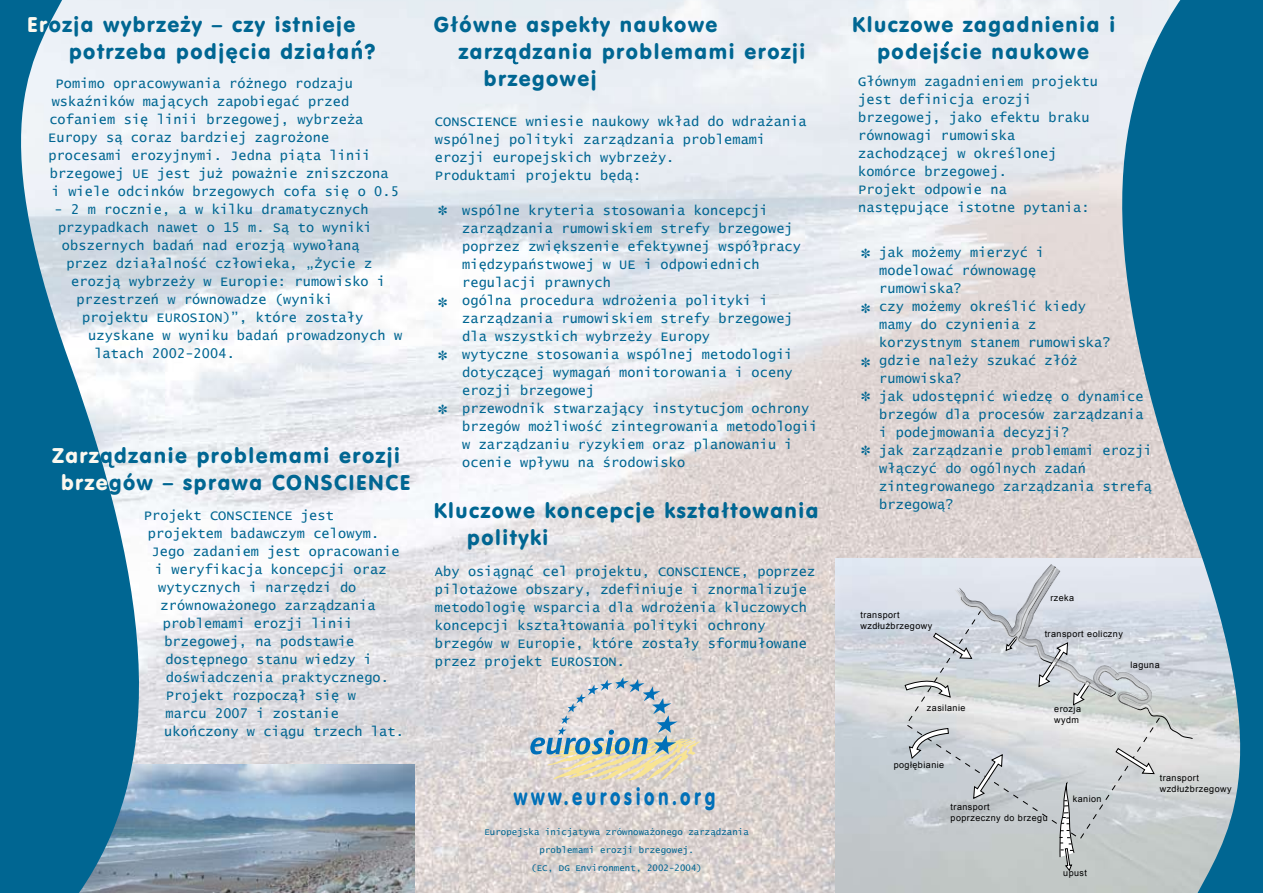
<style>
.page{position:relative;width:1263px;height:893px;background:#fff}
.page>*{position:absolute;margin:0;border:0;box-sizing:border-box;transform-origin:0 0}
.t1{font:23.4px "VAG Rounded BT";letter-spacing:.2em;color:#0070b8;scale:.77 1}
.t2{font:21px/27px "VAG Rounded BT";letter-spacing:.075em;color:#006692}
.t3{font:13.5px/18px "Lucida Console";letter-spacing:.01em;color:#006692}
.t4{font:9px/10.8px "Arial";letter-spacing:.05em;color:#000}
.t5{font:9px/18px "Lucida Console";letter-spacing:.01em;color:#006692;text-align:center}
.s1{color:#fbf8ef}
</style>
<div class="page">
<img style="left:166px;top:0;width:929px;height:893px">
<img style="left:836px;top:558px;width:259px;height:335px">
<svg style="left:904px;top:562px;width:191px;height:309px"></svg>
<img style="left:166px;top:764px;width:248px;height:129px">
<svg style="left:0;top:0;width:166px;height:893px;fill:#006692"></svg>
<svg style="left:1095px;top:0;width:168px;height:893px;fill:#006692"></svg>
<svg style="left:513px;top:59px;width:5px;height:5px"></svg>
<svg style="left:530px;top:677px;width:171px;height:104px"></svg>
<svg style="left:356px;top:40px;width:5px;height:6px"></svg>
<svg style="left:231px;top:58px;width:4px;height:5px"></svg>
<svg style="left:184px;top:16px;width:4px;height:3px"></svg>
<svg style="left:109px;top:462px;width:5px;height:6px"></svg>
<svg style="left:944px;top:41px;width:5px;height:6px"></svg>
<svg style="left:438px;top:205px;width:9px;height:10px"></svg>
<svg style="left:438px;top:297px;width:9px;height:10px"></svg>
<svg style="left:438px;top:351px;width:9px;height:9px"></svg>
<svg style="left:438px;top:405px;width:9px;height:10px"></svg>
<svg style="left:862px;top:249px;width:8px;height:10px"></svg>
<svg style="left:862px;top:303px;width:8px;height:10px"></svg>
<svg style="left:862px;top:391px;width:8px;height:10px"></svg>
<svg style="left:862px;top:445px;width:8px;height:10px"></svg>
<svg style="left:862px;top:357px;width:8px;height:10px"></svg>
<h2 class="t2" style="left:69px;top:11px;width:308px;text-indent:-42px"><span class="s1">Er</span>ozja wybrzezy – czy istnieje potrzeba podjecia działan?</h2>
<p class="t3" style="left:48px;top:75px;width:352px;text-indent:7px">Pomimo opracowywania różnego rodzaju wskaźników mających zapobiegać przed cofaniem się linii brzegowej, wybrzeża Europy są coraz bardziej zagrożone procesami erozyjnymi. Jedna piąta linii brzegowej UE jest już poważnie zniszczona<br>i wiele odcinków brzegowych cofa się o 0.5</p>
<p class="t3" style="left:55px;top:201px;width:316px">- 2 m rocznie, a w kilku dramatycznych</p>
<p class="t3" style="left:58px;top:219px;width:316px">przypadkach nawet o 15 m. Są to wyniki</p>
<p class="t3" style="left:62px;top:237px;width:299px">obszernych badań nad erozją wywołaną</p>
<p class="t3" style="left:66px;top:255px;width:307px">przez działalność człowieka, „Życie z</p>
<p class="t3" style="left:71px;top:273px;width:316px">erozją wybrzeży w Europie: rumowisko i</p>
<p class="t3" style="left:77px;top:291px;width:258px">przestrzeń w równowadze (wyniki</p>
<p class="t3" style="left:82px;top:309px;width:282px">projektu EUROSION)”, które zostały</p>
<p class="t3" style="left:88px;top:327px;width:316px">uzyskane w wyniku badań prowadzonych w</p>
<p class="t3" style="left:94px;top:345px;width:142px">latach 2002-2004.</p>
<h2 class="t2" style="left:53px;top:441px;width:359px;text-align:center"><span class="s1">Zarz</span>adzanie problemami erozji <span class="s1">brze</span>gów – sprawa CONSCIENCE</h2>
<p class="t3" style="left:144px;top:507px;width:192px">Projekt CONSCIENCE jest</p>
<p class="t3" style="left:148px;top:525px;width:233px">projektem badawczym celowym.</p>
<p class="t3" style="left:152px;top:543px;width:249px">Jego zadaniem jest opracowanie</p>
<p class="t3" style="left:155px;top:561px;width:233px">i weryfikacja koncepcji oraz</p>
<p class="t3" style="left:158px;top:579px;width:200px">wytycznych i narzędzi do</p>
<p class="t3" style="left:161px;top:597px;width:216px">zrównoważonego zarządzania</p>
<p class="t3" style="left:163px;top:615px;width:192px">problemami erozji linii</p>
<p class="t3" style="left:164px;top:633px;width:192px">brzegowej, na podstawie</p>
<p class="t3" style="left:165px;top:651px;width:208px">dostępnego stanu wiedzy i</p>
<p class="t3" style="left:166px;top:669px;width:225px">doświadczenia praktycznego.</p>
<p class="t3" style="left:166px;top:687px;width:192px">Projekt rozpoczął się w</p>
<p class="t3" style="left:165px;top:705px;width:175px">marcu 2007 i zostanie</p>
<p class="t3" style="left:164px;top:723px;width:241px">ukończony w ciągu trzech lat.</p>
<h2 class="t2" style="left:434px;top:11px;width:285px">Główne aspekty naukowe</h2>
<h2 class="t2" style="left:459px;top:38px;width:348px">zarzadzania problemami erozji</h2>
<h2 class="t2" style="left:484px;top:65px;width:114px">brzegowej</h2>
<p class="t3" style="left:435px;top:113px;width:373px">CONSCIENCE wniesie naukowy wkład do wdrażania wspólnej polityki zarządzania problemami erozji europejskich wybrzeży.<br>Produktami projektu będą:</p>
<p class="t3" style="left:462px;top:202px;width:357px">wspólne kryteria stosowania koncepcji zarządzania rumowiskiem strefy brzegowej poprzez zwiększenie efektywnej współpracy międzypaństwowej w UE i odpowiednich regulacji prawnych<br>ogólna procedura wdrożenia polityki i zarządzania rumowiskiem strefy brzegowej dla wszystkich wybrzeży Europy<br>wytyczne stosowania wspólnej metodologii dotyczącej wymagań monitorowania i oceny erozji brzegowej<br>przewodnik stwarzający instytucjom ochrony brzegów możliwość zintegrowania metodologii w zarządzaniu ryzykiem oraz planowaniu i ocenie wpływu na środowisko</p>
<h2 class="t2" style="left:467px;top:497px;width:353px;text-indent:-34px">Kluczowe koncepcje kształtowania polityki</h2>
<p class="t3" style="left:435px;top:563px;width:382px">Aby osiągnąć cel projektu, CONSCIENCE, poprzez pilotażowe obszary, zdefiniuje i znormalizuje metodologię wsparcia dla wdrożenia kluczowych koncepcji kształtowania polityki ochrony brzegów w Europie, które zostały sformułowane przez projekt EUROSION.</p>
<h1 class="t1" style="left:514px;top:781px;width:263px">www.eurosion.org</h1>
<p class="t5" style="left:484px;top:823px;width:266px">Europejska inicjatywa zrównoważonego zarządzania problemami erozji brzegowej.<br>(EC, DG Environment, 2002-2004)</p>
<h2 class="t2" style="left:852px;top:11px;width:265px;text-align:center">Kluczowe zagadnienia i podejscie naukowe</h2>
<p class="t3" style="left:858px;top:73px;width:241px">Głównym zagadnieniem projektu jest definicja erozji brzegowej, jako efektu braku równowagi rumowiska zachodzącej w określonej komórce brzegowej.<br>Projekt odpowie na następujące istotne pytania:</p>
<p class="t3" style="left:879px;top:244px;width:274px">jak możemy mierzyć i<br>modelować równowagę<br>rumowiska?<br>czy możemy określić kiedy<br>mamy do czynienia z<br>korzystnym stanem rumowiska? gdzie należy szukać złóż rumowiska?<br>jak udostępnić wiedzę o dynamice brzegów dla procesów zarządzania i podejmowania decyzji?<br>jak zarządzanie problemami erozji włączyć do ogólnych zadań zintegrowanego zarządzania strefą brzegową?</p>
<p class="t4" style="left:860px;top:610px;width:73px">transport wzdłużbrzegowy</p>
<p class="t4" style="left:927px;top:703px;width:40px">zasilanie</p>
<p class="t4" style="left:1050px;top:592px;width:25px">rzeka</p>
<p class="t4" style="left:1045px;top:629px;width:80px">transport eoliczny</p>
<p class="t4" style="left:1130px;top:659px;width:31px">laguna</p>
<p class="t4" style="left:1054px;top:703px;width:28px">erozja wydm</p>
<p class="t4" style="left:894px;top:759px;width:52px">pogłębianie</p>
<p class="t4" style="left:950px;top:801px;width:99px">transport<br>poprzeczny do brzegu</p>
<p class="t4" style="left:1073px;top:793px;width:30px">kanion</p>
<p class="t4" style="left:1160px;top:772px;width:73px">transport wzdłużbrzegowy</p>
<p class="t4" style="left:1063px;top:868px;width:25px">upust</p>
</div>
